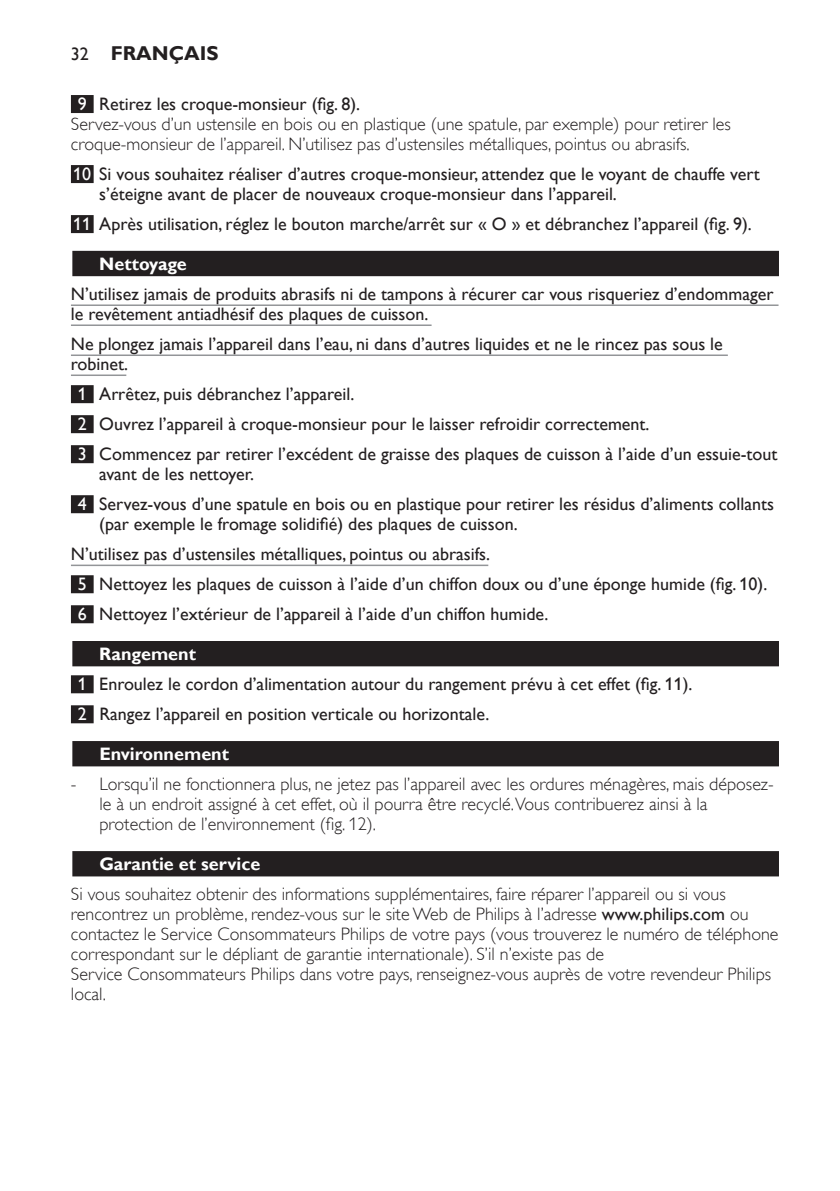
<style>
.page{position:relative;width:840px;height:1191px;background:#fff}
.page>*{position:absolute;margin:0;border:0;box-sizing:border-box;transform-origin:0 0}
.t1{font:700 20px "Gill Sans Alt One WGL";color:#231f20}
.t2{font:18px/30px "Gill Sans Alt One WGL";color:#231f20}
.t3{font:18px/20px "Gill Sans Alt One WGL Light";color:#231f20}
.t4{font:700 18px "Gill Sans Alt One WGL";color:#fff}
.s1{font-weight:400;font-size:18px}
.s2{color:#fff}
.s3{font-weight:700;color:#fff}
.s4{font-family:"Gill Sans Alt One WGL"}
</style>
<div class="page">
<div style="left:71px;top:95px;width:23px;height:18px;background:#231f20"></div>
<div style="left:71px;top:165px;width:23px;height:18px;background:#231f20"></div>
<div style="left:71px;top:215px;width:23px;height:18px;background:#231f20"></div>
<div style="left:71px;top:250px;width:709px;height:28px;background:#d4d3d4"></div>
<div style="left:72px;top:251px;width:706px;height:25px;background:#231f20"></div>
<hr style="left:71px;top:304px;width:707px;height:2px;background:#939598">
<hr style="left:71px;top:324px;width:360px;height:2px;background:#939598">
<hr style="left:71px;top:354px;width:656px;height:2px;background:#939598">
<hr style="left:71px;top:374px;width:55px;height:2px;background:#939598">
<div style="left:71px;top:385px;width:23px;height:18px;background:#231f20"></div>
<div style="left:71px;top:415px;width:23px;height:18px;background:#231f20"></div>
<div style="left:71px;top:445px;width:23px;height:18px;background:#231f20"></div>
<div style="left:71px;top:495px;width:23px;height:18px;background:#231f20"></div>
<hr style="left:71px;top:564px;width:417px;height:2px;background:#939598">
<div style="left:71px;top:575px;width:23px;height:18px;background:#231f20"></div>
<div style="left:71px;top:605px;width:23px;height:18px;background:#231f20"></div>
<div style="left:71px;top:640px;width:709px;height:28px;background:#aeadad"></div>
<div style="left:72px;top:641px;width:706px;height:25px;background:#231f20"></div>
<div style="left:71px;top:675px;width:23px;height:18px;background:#231f20"></div>
<div style="left:71px;top:705px;width:23px;height:18px;background:#231f20"></div>
<div style="left:71px;top:740px;width:709px;height:28px;background:#a5a3a4"></div>
<div style="left:72px;top:741px;width:706px;height:25px;background:#231f20"></div>
<div style="left:71px;top:850px;width:709px;height:28px;background:#9a9999"></div>
<div style="left:72px;top:851px;width:706px;height:25px;background:#231f20"></div>
<p class="t1" style="left:71px;top:40px;width:149px"><span class="s1">32</span> Français</p>
<p class="t2" style="left:78px;top:89px;width:284px"><span class="s2">9</span> Retirez les croque-monsieur (fig. 8).</p>
<p class="t3" style="left:71px;top:114px;width:661px">Servez-vous d’un ustensile en bois ou en plastique (une spatule, par exemple) pour retirer les croque-monsieur de l’appareil. N’utilisez pas d’ustensiles métalliques, pointus ou abrasifs.</p>
<p class="t2" style="left:99px;top:164px;width:661px;line-height:20px;text-indent:-26px"><span class="s2">10</span> Si vous souhaitez réaliser d’autres croque-monsieur, attendez que le voyant de chauffe vert s’éteigne avant de placer de nouveaux croque-monsieur dans l’appareil.</p>
<p class="t2" style="left:73px;top:209px;width:679px"><span class="s2">11</span> Après utilisation, réglez le bouton marche/arrêt sur « O » et débranchez l’appareil (fig. 9).</p>
<p class="t4" style="left:99px;top:252px;width:89px">N ettoyage</p>
<p class="t2" style="left:71px;top:284px;width:703px;line-height:20px">N’utilisez jamais de produits abrasifs ni de tampons à récurer car vous risqueriez d’endommager le revêtement antiadhésif des plaques de cuisson.</p>
<p class="t2" style="left:71px;top:334px;width:653px;line-height:20px">Ne plongez jamais l’appareil dans l’eau, ni dans d’autres liquides et ne le rincez pas sous le robinet.</p>
<p class="t2" style="left:78px;top:379px;width:701px"><span class="s2">1</span> Arrêtez, puis débranchez l’appareil.<br><span class="s2">2</span> Ouvrez l’appareil à croque-monsieur pour le laisser refroidir correctement.<br><span class="s2">3</span> Commencez par retirer l’excédent de graisse des plaques de cuisson à l’aide d’un essuie-tout</p>
<p class="t2" style="left:78px;top:459px;width:697px;text-indent:22px">avant de les nettoyer.<br><span class="s2">4</span> Servez-vous d’une spatule en bois ou en plastique pour retirer les résidus d’aliments collants</p>
<p class="t2" style="left:99px;top:509px;width:419px">(par exemple le fromage solidifié) des plaques de cuisson.</p>
<p class="t2" style="left:71px;top:539px;width:420px">N’utilisez pas d’ustensiles métalliques, pointus ou abrasifs.</p>
<p class="t2" style="left:78px;top:569px;width:690px"><span class="s2">5</span> Nettoyez les plaques de cuisson à l’aide d’un chiffon doux ou d’une éponge humide (fig. 10).</p>
<p class="t2" style="left:78px;top:599px;width:472px"><span class="s2">6</span> Nettoyez l’extérieur de l’appareil à l’aide d’un chiffon humide.</p>
<p class="t2" style="left:78px;top:639px;width:616px;text-indent:22px"><span class="s3">Rangement<br></span><span class="s2">1</span> Enroulez le cordon d’alimentation autour du rangement prévu à cet effet (fig. 11).<br><span class="s2">2</span> Rangez l’appareil en position verticale ou horizontale.</p>
<p class="t4" style="left:99px;top:742px;width:131px">Environnement</p>
<p class="t3" style="left:99px;top:774px;width:675px;text-indent:-28px">- Lorsqu’il ne fonctionnera plus, ne jetez pas l’appareil avec les ordures ménagères, mais déposez&shy;le à un endroit assigné à cet effet, où il pourra être recyclé.Vous contribuerez ainsi à la protection de l’environnement (fig. 12).</p>
<p class="t4" style="left:99px;top:852px;width:162px">Garantie et service</p>
<p class="t3" style="left:71px;top:884px;width:708px">Si vous souhaitez obtenir des informations supplémentaires, faire réparer l’appareil ou si vous rencontrez un problème, rendez-vous sur le site Web de Philips à l’adresse <span class="s4">www.philips.com</span> ou contactez le Service Consommateurs Philips de votre pays (vous trouverez le numéro de téléphone correspondant sur le dépliant de garantie internationale). S’il n’existe pas de<br>Service Consommateurs Philips dans votre pays, renseignez-vous auprès de votre revendeur Philips local.</p>
</div>
